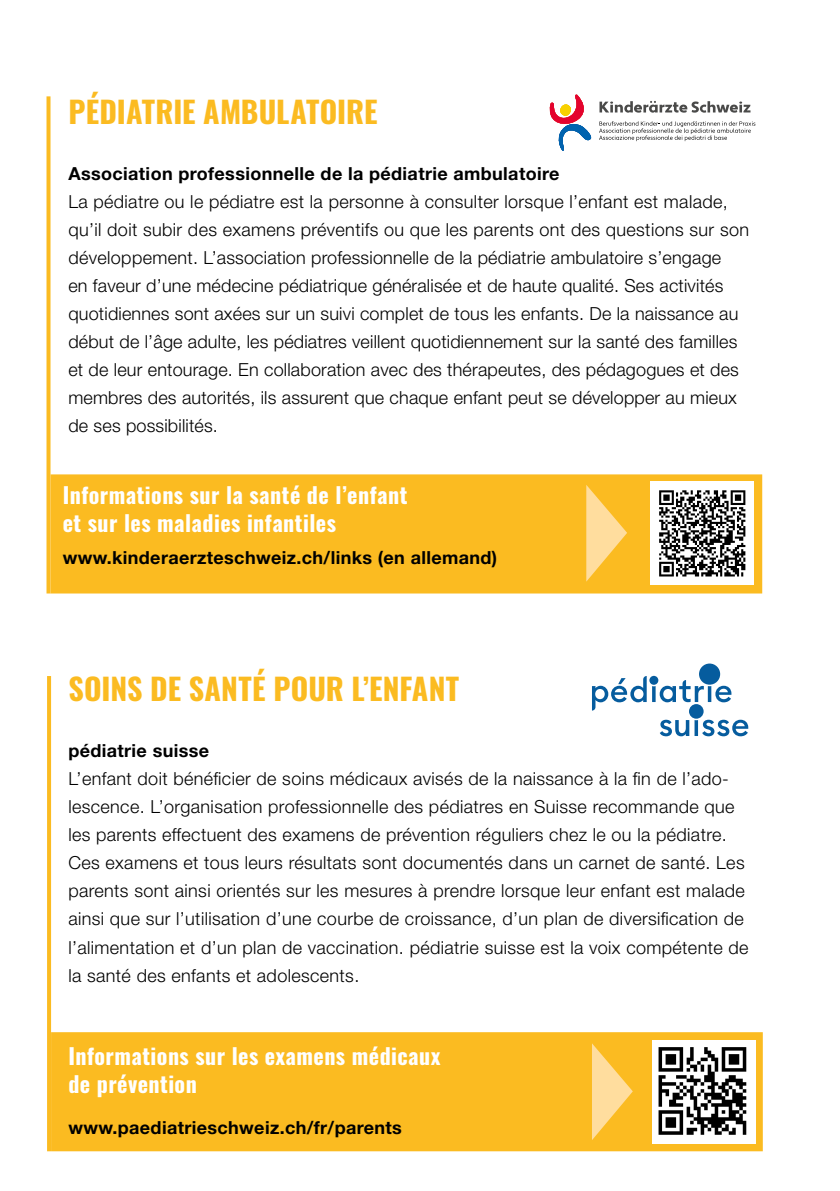
<style>
.page{position:relative;width:840px;height:1191px;background:#fff}
.page>*{position:absolute;margin:0;border:0;box-sizing:border-box;transform-origin:0 0}
.t1{font:700 30px "Oswald";color:#fbbb21}
.t2{font:700 22px/28px "Oswald";letter-spacing:.02em;color:#fff}
.t3{font:300 18px/28px "Helvetica Neue LT Pro";letter-spacing:.02em;color:#000}
.t4{font:700 18px "Helvetica Neue LT Pro";letter-spacing:.02em;color:#000}
</style>
<div class="page">
<div style="left:50px;top:474px;width:711px;height:119px;background:#fbbb21;border:4px solid #fbbb21"></div>
<div style="left:51px;top:1032px;width:711px;height:119px;background:#fbbb21;border:4px solid #fbbb21"></div>
<svg style="left:549px;top:95px;width:206px;height:56px"></svg>
<div style="left:650px;top:482px;width:103px;height:103px;background:#fff"></div>
<svg style="left:659px;top:490px;width:86px;height:86px"></svg>
<div style="left:698px;top:663px;width:21px;height:21px;background:#065c9e;border-radius:50%"></div>
<div style="left:688px;top:704px;width:15px;height:14px;background:#065c9e;border-radius:50%"></div>
<svg style="left:660px;top:719px;width:87px;height:17px"></svg>
<svg style="left:592px;top:676px;width:139px;height:34px"></svg>
<div style="left:651px;top:1040px;width:104px;height:103px;background:#fff"></div>
<svg style="left:658px;top:1047px;width:87px;height:87px"></svg>
<svg style="left:586px;top:485px;width:40px;height:96px"></svg>
<svg style="left:592px;top:1043px;width:40px;height:97px"></svg>
<svg style="left:46px;top:96px;width:4px;height:497px;background:#fbc33d"></svg>
<svg style="left:47px;top:676px;width:4px;height:475px;background:#fbbc24"></svg>
<h1 class="t1" style="left:68px;top:96px;width:310px">PÉDIATRIE AMBULATOIRE</h1>
<p class="t4" style="left:68px;top:162px;width:492px">Association professionnelle de la pédiatrie ambulatoire</p>
<p class="t3" style="left:68px;top:187px;width:681px">La pédiatre ou le pédiatre est la personne à consulter lorsque l’enfant est malade, qu’il doit subir des examens préventifs ou que les parents ont des questions sur son développement. L’association professionnelle de la pédiatrie ambulatoire s’engage<br>en faveur d’une médecine pédiatrique généralisée et de haute qualité. Ses activités quotidiennes sont axées sur un suivi complet de tous les enfants. De la naissance au début de l’âge adulte, les pédiatres veillent quotidiennement sur la santé des familles et de leur entourage. En collaboration avec des thérapeutes, des pédagogues et des membres des autorités, ils assurent que chaque enfant peut se développer au mieux de ses possibilités.</p>
<p class="t2" style="left:63px;top:482px;width:346px">Informations sur la santé de l’enfant et sur les maladies infantiles</p>
<p class="t4" style="left:63px;top:546px;width:436px">www.kinderaerzteschweiz.ch/links (en allemand)</p>
<h1 class="t1" style="left:68px;top:673px;width:392px">SOINS DE SANTÉ POUR L’ENFANT</h1>
<p class="t4" style="left:68px;top:740px;width:142px">pédiatrie suisse</p>
<p class="t3" style="left:68px;top:764px;width:681px">L’enfant doit bénéficier de soins médicaux avisés de la naissance à la fin de l’ado&shy;lescence. L’organisation professionnelle des pédiatres en Suisse recommande que les parents effectuent des examens de prévention réguliers chez le ou la pédiatre.<br>Ces examens et tous leurs résultats sont documentés dans un carnet de santé. Les parents sont ainsi orientés sur les mesures à prendre lorsque leur enfant est malade ainsi que sur l’utilisation d’une courbe de croissance, d’un plan de diversification de l’alimentation et d’un plan de vaccination. pédiatrie suisse est la voix compétente de la santé des enfants et adolescents.</p>
<p class="t2" style="left:68px;top:1043px;width:373px">Informations sur les examens médicaux de prévention</p>
<p class="t4" style="left:68px;top:1116px;width:335px">www.paediatrieschweiz.ch/fr/parents</p>
</div>
